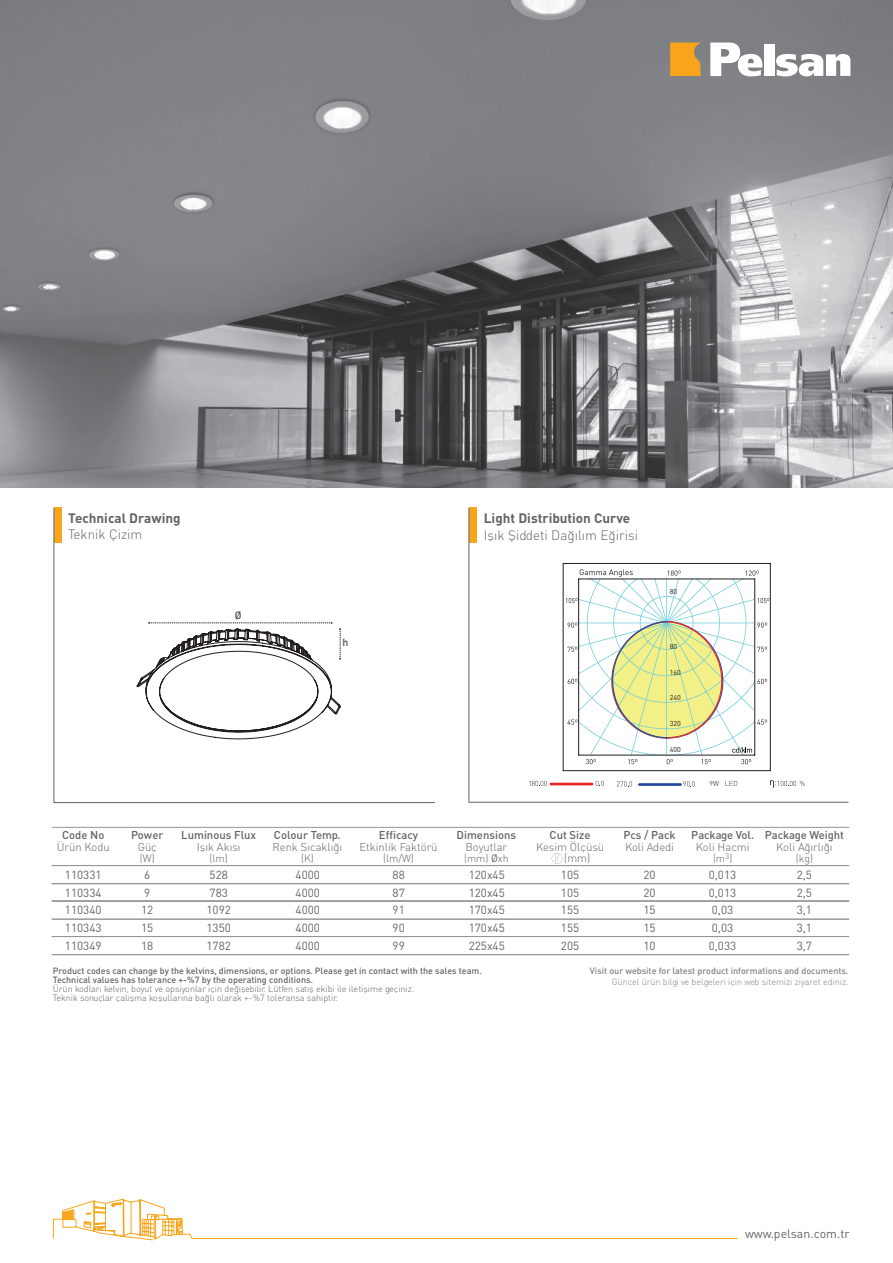
<style>
.page{position:relative;width:893px;height:1263px;background:#fff}
.page>*{position:absolute;margin:0;border:0;box-sizing:border-box;transform-origin:0 0}
.t1{font:13.5px "DINT Bold Tr";color:#636366}
.t2{font:13.5px "DINT Light Tr";color:#636366}
.t3{font:12.3px "DIN Tr";color:#636366}
.t4{font:11.7px "DIN Tr";color:#636366}
.t5{font:11.25px "DINT Light Tr";color:#636366}
.t6{font:11.25px "DIN Medium Tr";color:#636366}
.t7{font:10.5px "DINT Light Tr";color:#636366}
.t8{font:10.5px "DIN Medium Tr";color:#4b4c4d}
.t9{font:9px "DINT Light Tr";color:#636366}
.t10{font:9px "DIN Medium Tr";color:#636366}
.t11{font:9px "DIN Medium Tr";color:#808285}
.t12{font:9px "DINT Light Tr";color:#808285}
.t13{font:7.05px "DIN Tr";color:#231f20}
.t14{font:7.05px "DINT Light Tr";color:#231f20}
.s1{font-family:"DIN Tr"}
</style>
<div class="page">
<img style="left:0;top:0;width:893px;height:488px">
<div style="left:764px;top:45px;width:10px;height:31px;background:#fff"></div>
<svg style="left:710px;top:43px;width:53px;height:34px"></svg>
<svg style="left:776px;top:54px;width:74px;height:23px"></svg>
<svg style="left:670px;top:43px;width:31px;height:33px"></svg>
<hr style="left:192px;top:1238px;width:545px;height:1px;background:#f9a51b">
<svg style="left:53px;top:1199px;width:140px;height:41px"></svg>
<hr style="left:52px;top:827px;width:797px;height:1px;background:#939598">
<hr style="left:52px;top:865px;width:797px;height:1px;background:#939598">
<hr style="left:52px;top:936px;width:797px;height:1px;background:#939598">
<hr style="left:52px;top:901px;width:797px;height:1px;background:#939598">
<hr style="left:52px;top:883px;width:797px;height:1px;background:#939598">
<hr style="left:52px;top:954px;width:797px;height:1px;background:#939598">
<hr style="left:52px;top:919px;width:797px;height:1px;background:#939598">
<svg style="left:468px;top:507px;width:381px;height:296px"></svg>
<svg style="left:53px;top:507px;width:382px;height:296px"></svg>
<svg style="left:552px;top:853px;width:10px;height:11px"></svg>
<img style="left:0;top:283px;width:3px;height:76px">
<svg style="left:137px;top:622px;width:204px;height:117px"></svg>
<hr style="left:563px;top:563px;width:1px;height:208px;background:#231f20">
<hr style="left:563px;top:563px;width:207px;height:1px;background:#231f20">
<hr style="left:770px;top:563px;width:1px;height:208px;background:#231f20">
<hr style="left:563px;top:770px;width:207px;height:1px;background:#231f20">
<svg style="left:566px;top:569px;width:203px;height:195px"></svg>
<hr style="left:638px;top:783px;width:44px;height:3px;background:#224a9c">
<hr style="left:550px;top:783px;width:43px;height:2px;background:#e62525">
<svg style="left:617px;top:781px;width:15px;height:6px"></svg>
<svg style="left:683px;top:781px;width:12px;height:6px"></svg>
<svg style="left:529px;top:781px;width:18px;height:5px"></svg>
<svg style="left:770px;top:780px;width:35px;height:8px"></svg>
<svg style="left:726px;top:781px;width:11px;height:5px"></svg>
<svg style="left:596px;top:781px;width:8px;height:5px"></svg>
<p class="t1" style="left:68px;top:509px;width:114px">Technical Drawing</p>
<p class="t2" style="left:68px;top:526px;width:76px">Teknik Çizim</p>
<p class="t1" style="left:484px;top:510px;width:148px">Light Distribution Curve</p>
<p class="t2" style="left:484px;top:526px;width:156px">Işık Şiddeti Dağılım Eğirisi</p>
<p class="t6" style="left:62px;top:828px;width:44px">Code No</p>
<p class="t5" style="left:57px;top:839px;width:55px">Ürün Kodu</p>
<p class="t4" style="left:65px;top:867px;width:38px">110331</p>
<p class="t4" style="left:65px;top:885px;width:38px">110334</p>
<p class="t4" style="left:65px;top:903px;width:38px">110340</p>
<p class="t4" style="left:65px;top:920px;width:38px">110343</p>
<p class="t4" style="left:65px;top:938px;width:38px">110349</p>
<p class="t6" style="left:131px;top:828px;width:34px">Power</p>
<p class="t5" style="left:138px;top:839px;width:21px">Güç</p>
<p class="t7" style="left:140px;top:851px;width:16px">(W)</p>
<p class="t4" style="left:144px;top:867px;width:8px">6</p>
<p class="t4" style="left:144px;top:885px;width:8px">9</p>
<p class="t4" style="left:141px;top:903px;width:14px">12</p>
<p class="t4" style="left:141px;top:920px;width:14px">15</p>
<p class="t4" style="left:141px;top:938px;width:14px">18</p>
<p class="t8" style="left:235px;top:609px;width:8px">Ø</p>
<p class="t13" style="left:670px;top:587px;width:9px">80</p>
<p class="t8" style="left:342px;top:636px;width:7px">h</p>
<p class="t13" style="left:670px;top:642px;width:9px">80</p>
<p class="t13" style="left:670px;top:667px;width:13px">160</p>
<p class="t13" style="left:670px;top:693px;width:13px">240</p>
<p class="t13" style="left:670px;top:719px;width:13px">320</p>
<p class="t13" style="left:670px;top:745px;width:13px">400</p>
<p class="t14" style="left:710px;top:779px;width:11px">9W</p>
<p class="t6" style="left:181px;top:828px;width:76px">Luminous Flux</p>
<p class="t5" style="left:197px;top:839px;width:45px">Işık Akısı</p>
<p class="t7" style="left:210px;top:851px;width:20px">(lm)</p>
<p class="t4" style="left:210px;top:867px;width:20px">528</p>
<p class="t4" style="left:210px;top:885px;width:20px">783</p>
<p class="t4" style="left:207px;top:903px;width:26px">1092</p>
<p class="t4" style="left:207px;top:920px;width:26px">1350</p>
<p class="t4" style="left:207px;top:938px;width:26px">1782</p>
<p class="t6" style="left:274px;top:828px;width:68px">Colour Temp.</p>
<p class="t5" style="left:272px;top:839px;width:71px">Renk Sıcaklığı</p>
<p class="t7" style="left:301px;top:851px;width:14px">(K)</p>
<p class="t4" style="left:296px;top:867px;width:26px">4000</p>
<p class="t4" style="left:296px;top:885px;width:26px">4000</p>
<p class="t4" style="left:296px;top:903px;width:26px">4000</p>
<p class="t4" style="left:296px;top:920px;width:26px">4000</p>
<p class="t4" style="left:296px;top:938px;width:26px">4000</p>
<p class="t6" style="left:379px;top:828px;width:41px">Efficacy</p>
<p class="t5" style="left:360px;top:839px;width:80px">Etkinlik Faktörü</p>
<p class="t7" style="left:383px;top:851px;width:32px">(lm/W)</p>
<p class="t4" style="left:393px;top:867px;width:14px">88</p>
<p class="t4" style="left:393px;top:885px;width:14px">87</p>
<p class="t4" style="left:393px;top:903px;width:14px">91</p>
<p class="t4" style="left:393px;top:920px;width:14px">90</p>
<p class="t4" style="left:393px;top:938px;width:14px">99</p>
<p class="t6" style="left:457px;top:828px;width:61px">Dimensions</p>
<p class="t5" style="left:465px;top:839px;width:43px">Boyutlar</p>
<p class="t7" style="left:464px;top:851px;width:46px">(mm) <span class="s1">Ø</span>xh</p>
<p class="t4" style="left:469px;top:867px;width:38px">120x45</p>
<p class="t4" style="left:469px;top:885px;width:38px">120x45</p>
<p class="t4" style="left:469px;top:903px;width:38px">170x45</p>
<p class="t4" style="left:469px;top:920px;width:38px">170x45</p>
<p class="t4" style="left:469px;top:938px;width:38px">225x45</p>
<p class="t6" style="left:550px;top:828px;width:42px">Cut Size</p>
<p class="t5" style="left:536px;top:839px;width:70px">Kesim Ölçüsü</p>
<p class="t5" style="left:564px;top:851px;width:28px">(mm)</p>
<p class="t4" style="left:561px;top:867px;width:20px">105</p>
<p class="t4" style="left:561px;top:885px;width:20px">105</p>
<p class="t4" style="left:561px;top:903px;width:20px">155</p>
<p class="t4" style="left:561px;top:920px;width:20px">155</p>
<p class="t4" style="left:561px;top:938px;width:20px">205</p>
<p class="t6" style="left:623px;top:828px;width:54px">Pcs / Pack</p>
<p class="t5" style="left:625px;top:839px;width:51px">Koli Adedi</p>
<p class="t4" style="left:643px;top:867px;width:14px">20</p>
<p class="t4" style="left:643px;top:885px;width:14px">20</p>
<p class="t4" style="left:643px;top:903px;width:14px">15</p>
<p class="t4" style="left:643px;top:920px;width:14px">15</p>
<p class="t4" style="left:643px;top:938px;width:14px">10</p>
<p class="t6" style="left:691px;top:828px;width:64px">Package Vol.</p>
<p class="t5" style="left:696px;top:839px;width:55px">Koli Hacmi</p>
<p class="t7" style="left:713px;top:851px;width:21px">(m<sup>3</sup>)</p>
<p class="t4" style="left:709px;top:867px;width:29px">0,013</p>
<p class="t4" style="left:709px;top:885px;width:29px">0,013</p>
<p class="t4" style="left:712px;top:903px;width:23px">0,03</p>
<p class="t4" style="left:712px;top:920px;width:23px">0,03</p>
<p class="t4" style="left:709px;top:938px;width:29px">0,033</p>
<p class="t6" style="left:765px;top:828px;width:81px">Package Weight</p>
<p class="t5" style="left:776px;top:839px;width:58px">Koli Ağırlığı</p>
<p class="t7" style="left:796px;top:851px;width:19px">(kg)</p>
<p class="t4" style="left:797px;top:867px;width:17px">2,5</p>
<p class="t4" style="left:797px;top:885px;width:17px">2,5</p>
<p class="t4" style="left:797px;top:903px;width:17px">3,1</p>
<p class="t4" style="left:797px;top:920px;width:17px">3,1</p>
<p class="t4" style="left:797px;top:938px;width:17px">3,7</p>
<p class="t10" style="left:53px;top:965px;width:431px">Product codes can change by the kelvins, dimensions, or options. Please get in contact with the sales team.</p>
<p class="t10" style="left:53px;top:974px;width:262px">Technical values has tolerance +-%7 by the operating conditions.</p>
<p class="t9" style="left:53px;top:983px;width:363px">Ürün kodları kelvin, boyut ve opsiyonlar için değişebilir. Lütfen satış ekibi ile iletişime geçiniz.</p>
<p class="t9" style="left:53px;top:992px;width:287px">Teknik sonuçlar çalışma koşullarına bağlı olarak +-%7 toleransa sahiptir.</p>
<p class="t11" style="left:590px;top:965px;width:260px">Visit our website for latest product informations and documents.</p>
<p class="t12" style="left:612px;top:976px;width:238px">Güncel ürün bilgi ve belgeleri için web sitemizi ziyaret ediniz.</p>
<p class="t3" style="left:745px;top:1226px;width:106px">www.pelsan.com.tr</p>
</div>
